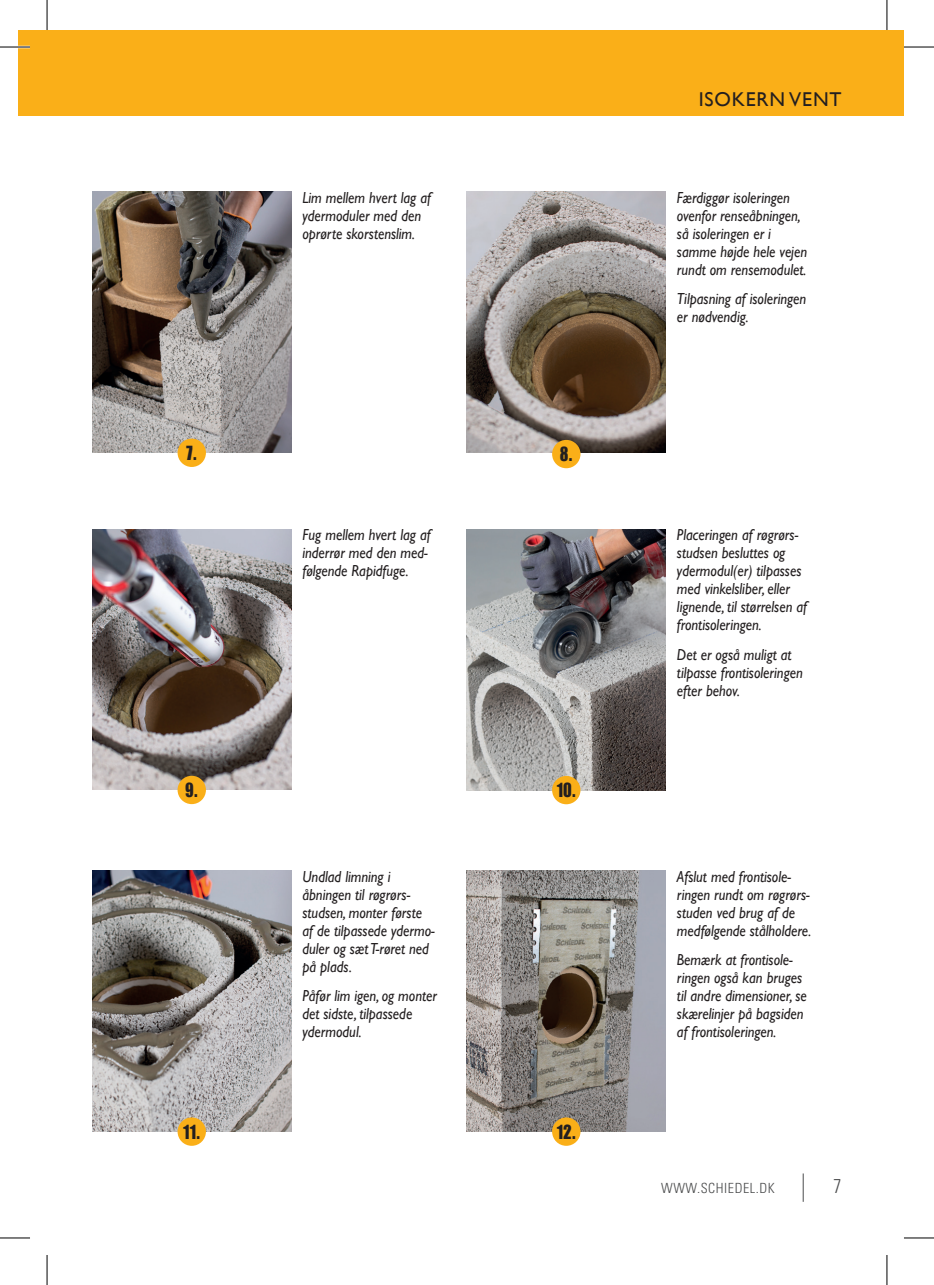
<style>
.page{position:relative;width:934px;height:1285px;background:#fff}
.page>*{position:absolute;margin:0;border:0;box-sizing:border-box;transform-origin:0 0}
.t1{font:20px "Impact LT Std";color:#231f20;scale:.9 1}
.t2{font:20px "Gill Sans";letter-spacing:.04em;color:#231f20}
.t3{font:300 condensed 20px "Univers LT Std";color:#4b4c4d;scale:.9 1}
.t4{font:italic 16px/18px "Gill Sans";color:#231f20;scale:.9 1}
.t5{font:300 condensed 14px "Univers LT Std";letter-spacing:.04em;color:#4b4c4d}
</style>
<div class="page">
<svg style="left:802px;top:1173px;width:1px;height:28px"></svg>
<div style="left:47px;top:30px;width:856px;height:85px;background:#faaf18"></div>
<div style="left:19px;top:30px;width:28px;height:85px;background:#faaf18"></div>
<img style="left:92px;top:192px;width:199px;height:261px">
<div style="left:177px;top:438px;width:29px;height:29px;background:#faaf18;border-radius:50%"></div>
<img style="left:467px;top:529px;width:198px;height:261px">
<div style="left:552px;top:776px;width:28px;height:28px;background:#faaf18;border-radius:50%"></div>
<img style="left:467px;top:192px;width:198px;height:261px">
<div style="left:552px;top:440px;width:28px;height:28px;background:#faaf18;border-radius:50%"></div>
<img style="left:92px;top:870px;width:199px;height:261px">
<div style="left:177px;top:1117px;width:29px;height:28px;background:#faaf18;border-radius:50%"></div>
<img style="left:92px;top:529px;width:199px;height:261px">
<div style="left:177px;top:776px;width:29px;height:28px;background:#faaf18;border-radius:50%"></div>
<img style="left:467px;top:870px;width:198px;height:261px">
<div style="left:552px;top:1117px;width:28px;height:28px;background:#faaf18;border-radius:50%"></div>
<hr style="left:0;top:46px;width:30px;height:2px;background:#fff">
<hr style="left:0;top:47px;width:30px;height:1px;background:#000">
<hr style="left:903px;top:47px;width:30px;height:1px;background:#000">
<hr style="left:0;top:1237px;width:30px;height:1px;background:#000">
<hr style="left:903px;top:1237px;width:30px;height:1px;background:#000">
<hr style="left:47px;top:0;width:1px;height:30px;background:#000">
<hr style="left:47px;top:1255px;width:1px;height:30px;background:#000">
<hr style="left:886px;top:0;width:1px;height:30px;background:#000">
<hr style="left:886px;top:1255px;width:1px;height:30px;background:#000">
<p class="t2" style="left:698px;top:88px;width:144px">ISOKERN VENT</p>
<p class="t4" style="left:302px;top:188px;width:144px">Lim mellem hvert lag af ydermoduler med den oprørte skorstenslim.</p>
<p class="t4" style="left:676px;top:188px;width:146px">Færdiggør isoleringen ovenfor renseåbningen, så isoleringen er i samme højde hele vejen rundt om rensemodulet.</p>
<p class="t4" style="left:676px;top:290px;width:145px">Tilpasning af isoleringen er nødvendig.</p>
<p class="t1" style="left:186px;top:441px;width:14px">7.</p>
<p class="t1" style="left:559px;top:442px;width:16px">8.</p>
<p class="t4" style="left:302px;top:526px;width:144px">Fug mellem hvert lag af inderrør med den med&shy;følgende Rapidfuge.</p>
<p class="t4" style="left:676px;top:526px;width:146px">Placeringen af røgrørs&shy;studsen besluttes og ydermodul(er) tilpasses med vinkelsliber, eller lignende, til størrelsen af frontisoleringen.</p>
<p class="t4" style="left:676px;top:645px;width:141px">Det er også muligt at tilpasse frontisoleringen efter behov.</p>
<p class="t1" style="left:185px;top:778px;width:16px">9.</p>
<p class="t1" style="left:556px;top:778px;width:23px">10.</p>
<p class="t4" style="left:302px;top:867px;width:148px">Undlad limning i åbningen til røgrørs&shy;studsen, monter første af de tilpassede ydermo&shy;duler og sæt T-røret ned på plads.</p>
<p class="t4" style="left:302px;top:986px;width:151px">Påfør lim igen, og monter det sidste, tilpassede ydermodul.</p>
<p class="t4" style="left:676px;top:867px;width:151px">Afslut med frontisole&shy;ringen rundt om røgrørs&shy;studen ved brug af de medfølgende stålholdere.</p>
<p class="t4" style="left:676px;top:950px;width:146px">Bemærk at frontisole&shy;ringen også kan bruges til andre dimensioner, se skærelinjer på bagsiden af frontisoleringen.</p>
<p class="t1" style="left:183px;top:1120px;width:21px">11.</p>
<p class="t1" style="left:556px;top:1120px;width:23px">12.</p>
<p class="t5" style="left:660px;top:1179px;width:115px">WWW.SCHIEDEL.DK</p>
<p class="t3" style="left:833px;top:1173px;width:10px">7</p>
</div>
